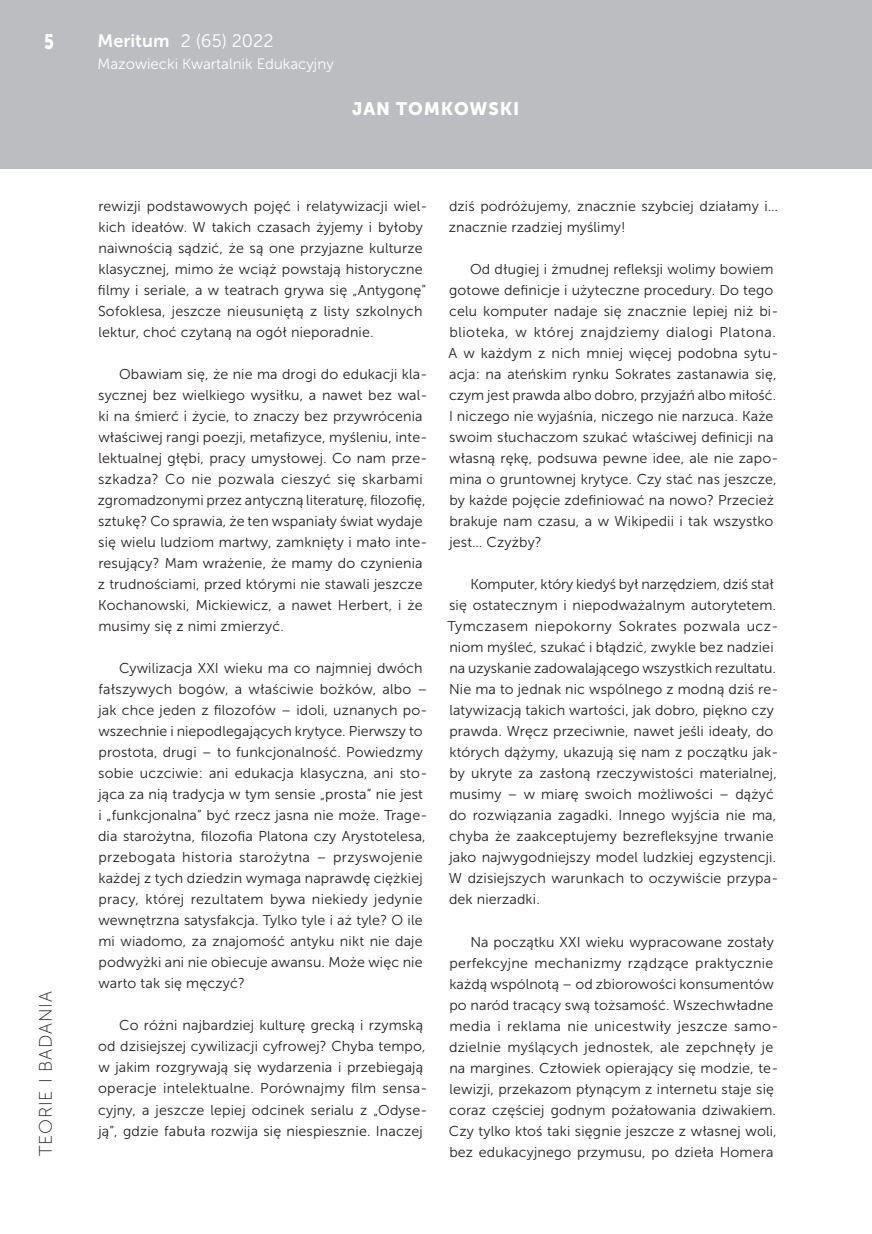
<style>
.page{position:relative;width:872px;height:1234px;background:#fff}
.page>*{position:absolute;margin:0;border:0;box-sizing:border-box;transform-origin:0 0}
.t1{font:21px "Museo Sans 900";color:#fff;scale:.8 1}
.t2{font:18px "Museo Sans 300";color:#fff}
.t3{font:18px "Museo Sans 100";letter-spacing:.05em;color:#231f20}
.t4{font:18px "Museo Sans 900";letter-spacing:.05em;color:#fff}
.t5{font:15px "Museo Sans 300";color:#fff}
.PODSTAWOWY_MERITUM{font:14.25px/21px "Museo Sans 300";letter-spacing:.01em;color:#231f20}
.s1{font-family:"Museo Sans 700"}
</style>
<div class="page">
<div style="left:0;top:0;width:872px;height:169px;background:#bcbdc0"></div>
<h1 class="t1" style="left:44px;top:29px;width:14px">5</h1>
<p class="t2" style="left:98px;top:31px;width:177px"><span class="s1">Meritum</span> 2 (65) 2022</p>
<p class="t5" style="left:98px;top:56px;width:238px">Mazowiecki Kwartalnik Edukacyjny</p>
<p class="t4" style="left:352px;top:99px;width:169px">JAN TOMKOWSKI</p>
<p class="t3" style="left:36px;top:1156px;width:167px;rotate:-90deg">TEORIE I BADANIA</p>
<p class="PODSTAWOWY_MERITUM" style="left:98px;top:195px;width:331px">rewizji podstawowych pojęć i relatywizacji wiel&shy;kich ideałów. W takich czasach żyjemy i byłoby naiwnością sądzić, że są one przyjazne kulturze klasycznej, mimo że wciąż powstają historyczne filmy i seriale, a w teatrach grywa się „Antygonę” Sofoklesa, jeszcze nieusuniętą z listy szkolnych lektur, choć czytaną na ogół nieporadnie.</p>
<p class="PODSTAWOWY_MERITUM" style="left:98px;top:363px;width:331px;text-indent:21px">Obawiam się, że nie ma drogi do edukacji kla&shy;sycznej bez wielkiego wysiłku, a nawet bez wal&shy;ki na śmierć i życie, to znaczy bez przywrócenia właściwej rangi poezji, metafizyce, myśleniu, inte&shy;lektualnej głębi, pracy umysłowej. Co nam prze&shy;szkadza? Co nie pozwala cieszyć się skarbami zgromadzonymi przez antyczną literaturę, filozofię, sztukę? Co sprawia, że ten wspaniały świat wydaje się wielu ludziom martwy, zamknięty i mało inte&shy;resujący? Mam wrażenie, że mamy do czynienia z trudnościami, przed którymi nie stawali jeszcze Kochanowski, Mickiewicz, a nawet Herbert, i że musimy się z nimi zmierzyć.</p>
<p class="PODSTAWOWY_MERITUM" style="left:98px;top:657px;width:331px;text-indent:21px">Cywilizacja XXI wieku ma co najmniej dwóch fałszywych bogów, a właściwie bożków, albo – jak chce jeden z filozofów – idoli, uznanych po&shy;wszechnie i niepodlegających krytyce. Pierwszy to prostota, drugi – to funkcjonalność. Powiedzmy sobie uczciwie: ani edukacja klasyczna, ani sto&shy;jąca za nią tradycja w tym sensie „prosta” nie jest i „funkcjonalna” być rzecz jasna nie może. Trage&shy;dia starożytna, filozofia Platona czy Arystotelesa, przebogata historia starożytna – przyswojenie każdej z tych dziedzin wymaga naprawdę ciężkiej pracy, której rezultatem bywa niekiedy jedynie wewnętrzna satysfakcja. Tylko tyle i aż tyle? O ile mi wiadomo, za znajomość antyku nikt nie daje podwyżki ani nie obiecuje awansu. Może więc nie warto tak się męczyć?</p>
<p class="PODSTAWOWY_MERITUM" style="left:98px;top:1014px;width:331px;text-indent:21px">Co różni najbardziej kulturę grecką i rzymską od dzisiejszej cywilizacji cyfrowej? Chyba tempo, w jakim rozgrywają się wydarzenia i przebiegają operacje intelektualne. Porównajmy film sensa&shy;cyjny, a jeszcze lepiej odcinek serialu z „Odyse&shy;ją”, gdzie fabuła rozwija się niespiesznie. Inaczej</p>
<p class="PODSTAWOWY_MERITUM" style="left:449px;top:195px;width:331px">dziś podróżujemy, znacznie szybciej działamy i… znacznie rzadziej myślimy!</p>
<p class="PODSTAWOWY_MERITUM" style="left:448px;top:258px;width:331px;text-indent:22px">Od długiej i żmudnej refleksji wolimy bowiem gotowe definicje i użyteczne procedury. Do tego celu komputer nadaje się znacznie lepiej niż bi&shy;blioteka, w której znajdziemy dialogi Platona.<br>A w każdym z nich mniej więcej podobna sytu&shy;acja: na ateńskim rynku Sokrates zastanawia się, czym jest prawda albo dobro, przyjaźń albo miłość.<br>I niczego nie wyjaśnia, niczego nie narzuca. Każe swoim słuchaczom szukać właściwej definicji na własną rękę, podsuwa pewne idee, ale nie zapo&shy;mina o gruntownej krytyce. Czy stać nas jeszcze, by każde pojęcie zdefiniować na nowo? Przecież brakuje nam czasu, a w Wikipedii i tak wszystko jest… Czyżby?</p>
<p class="PODSTAWOWY_MERITUM" style="left:447px;top:573px;width:332px;text-indent:23px">Komputer, który kiedyś był narzędziem, dziś stał się ostatecznym i niepodważalnym autorytetem.<br>Tymczasem niepokorny Sokrates pozwala ucz&shy;niom myśleć, szukać i błądzić, zwykle bez nadziei na uzyskanie zadowalającego wszystkich rezultatu.<br>Nie ma to jednak nic wspólnego z modną dziś re&shy;latywizacją takich wartości, jak dobro, piękno czy prawda. Wręcz przeciwnie, nawet jeśli ideały, do których dążymy, ukazują się nam z początku jak&shy;by ukryte za zasłoną rzeczywistości materialnej, musimy – w miarę swoich możliwości – dążyć do rozwiązania zagadki. Innego wyjścia nie ma, chyba że zaakceptujemy bezrefleksyjne trwanie jako najwygodniejszy model ludzkiej egzystencji.<br>W dzisiejszych warunkach to oczywiście przypa&shy;dek nierzadki.</p>
<p class="PODSTAWOWY_MERITUM" style="left:449px;top:930px;width:331px;text-indent:21px">Na początku XXI wieku wypracowane zostały perfekcyjne mechanizmy rządzące praktycznie każdą wspólnotą – od zbiorowości konsumentów po naród tracący swą tożsamość. Wszechwładne media i reklama nie unicestwiły jeszcze samo&shy;dzielnie myślących jednostek, ale zepchnęły je na margines. Człowiek opierający się modzie, te&shy;lewizji, przekazom płynącym z internetu staje się coraz częściej godnym pożałowania dziwakiem.<br>Czy tylko ktoś taki sięgnie jeszcze z własnej woli, bez edukacyjnego przymusu, po dzieła Homera</p>
</div>
